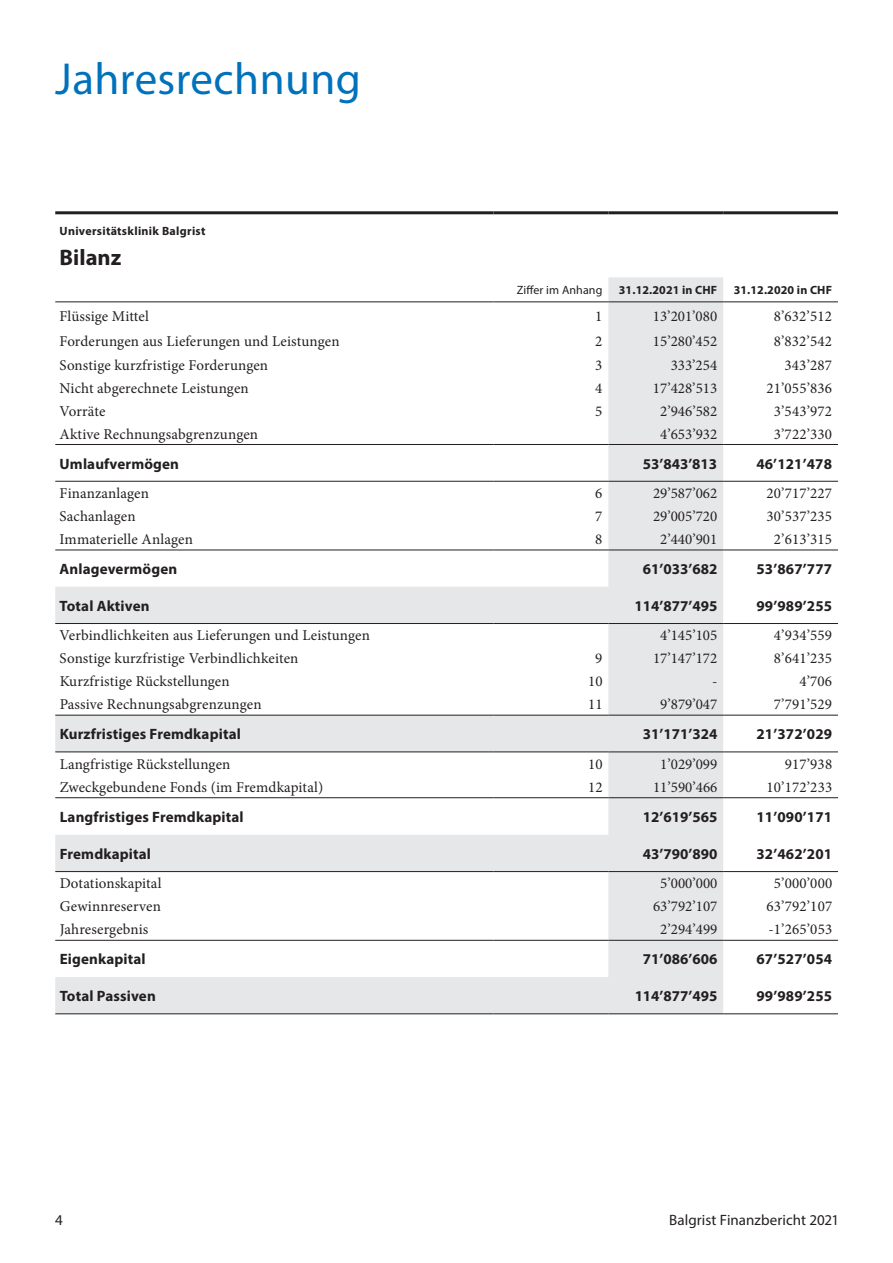
<style>
.page{position:relative;width:893px;height:1263px;background:#fff}
.page>*{position:absolute;margin:0;border:0;box-sizing:border-box;transform-origin:0 0}
.t1{font:45px "Myriad Pro";letter-spacing:.01em;color:#0072bc}
.t2{font:700 22.5px "Myriad Pro";letter-spacing:.005em;color:#231f20}
.t3{font:15px "Minion Pro";letter-spacing:.01em;color:#231f20}
.t4{font:700 15px "Myriad Pro";letter-spacing:.01em;color:#231f20}
.t5{font:15px "Myriad Pro";letter-spacing:.005em;color:#231f20}
.t6{font:700 12px "Myriad Pro";letter-spacing:.025em;color:#231f20}
.t7{font:12px "Myriad Pro";letter-spacing:.01em;color:#231f20}
</style>
<div class="page">
<svg style="left:55px;top:277px;width:668px;height:736px"></svg>
<hr style="left:55px;top:444px;width:439px;height:1px;background:#231f20">
<hr style="left:494px;top:444px;width:114px;height:1px;background:#231f20">
<hr style="left:608px;top:444px;width:115px;height:1px;background:#231f20">
<hr style="left:723px;top:444px;width:115px;height:1px;background:#231f20">
<hr style="left:55px;top:550px;width:439px;height:1px;background:#231f20">
<hr style="left:494px;top:550px;width:114px;height:1px;background:#231f20">
<hr style="left:608px;top:550px;width:115px;height:1px;background:#231f20">
<hr style="left:723px;top:550px;width:115px;height:1px;background:#231f20">
<hr style="left:55px;top:715px;width:439px;height:1px;background:#231f20">
<hr style="left:494px;top:715px;width:114px;height:1px;background:#231f20">
<hr style="left:723px;top:715px;width:115px;height:1px;background:#231f20">
<hr style="left:55px;top:797px;width:439px;height:1px;background:#231f20">
<hr style="left:494px;top:797px;width:114px;height:1px;background:#231f20">
<hr style="left:608px;top:797px;width:115px;height:1px;background:#231f20">
<hr style="left:723px;top:797px;width:115px;height:1px;background:#231f20">
<hr style="left:55px;top:940px;width:439px;height:1px;background:#231f20">
<hr style="left:494px;top:940px;width:114px;height:1px;background:#231f20">
<hr style="left:723px;top:940px;width:115px;height:1px;background:#231f20">
<hr style="left:55px;top:481px;width:439px;height:1px;background:#231f20">
<hr style="left:494px;top:481px;width:114px;height:1px;background:#231f20">
<hr style="left:608px;top:481px;width:115px;height:1px;background:#231f20">
<hr style="left:723px;top:481px;width:115px;height:1px;background:#231f20">
<hr style="left:608px;top:751px;width:115px;height:1px;background:#231f20">
<hr style="left:55px;top:623px;width:439px;height:1px;background:#231f20">
<hr style="left:494px;top:623px;width:114px;height:1px;background:#231f20">
<hr style="left:723px;top:623px;width:115px;height:1px;background:#231f20">
<hr style="left:55px;top:751px;width:439px;height:1px;background:#231f20">
<hr style="left:494px;top:751px;width:114px;height:1px;background:#231f20">
<hr style="left:723px;top:751px;width:115px;height:1px;background:#231f20">
<hr style="left:55px;top:871px;width:439px;height:1px;background:#231f20">
<hr style="left:494px;top:871px;width:114px;height:1px;background:#231f20">
<hr style="left:723px;top:871px;width:115px;height:1px;background:#231f20">
<hr style="left:55px;top:211px;width:439px;height:3px;background:#231f20">
<hr style="left:494px;top:211px;width:114px;height:3px;background:#231f20">
<hr style="left:608px;top:211px;width:115px;height:3px;background:#231f20">
<hr style="left:723px;top:211px;width:115px;height:3px;background:#231f20">
<hr style="left:608px;top:623px;width:115px;height:1px;background:#231f20">
<hr style="left:608px;top:715px;width:115px;height:1px;background:#231f20">
<hr style="left:608px;top:871px;width:115px;height:1px;background:#231f20">
<hr style="left:608px;top:940px;width:115px;height:1px;background:#231f20">
<hr style="left:55px;top:301px;width:439px;height:1px;background:#231f20">
<hr style="left:494px;top:301px;width:114px;height:1px;background:#231f20">
<hr style="left:608px;top:301px;width:115px;height:1px;background:#231f20">
<hr style="left:723px;top:301px;width:115px;height:1px;background:#231f20">
<hr style="left:55px;top:1013px;width:439px;height:1px;background:#231f20">
<hr style="left:494px;top:1013px;width:114px;height:1px;background:#231f20">
<hr style="left:608px;top:1013px;width:115px;height:1px;background:#231f20">
<hr style="left:723px;top:1013px;width:115px;height:1px;background:#231f20">
<h1 class="t1" style="left:55px;top:51px;width:307px">Jahresrechnung</h1>
<p class="t6" style="left:60px;top:223px;width:148px">Universitätsklinik Balgrist</p>
<h2 class="t2" style="left:60px;top:242px;width:63px">Bilanz</h2>
<p class="t7" style="left:517px;top:283px;width:87px">Ziffer im Anhang</p>
<p class="t6" style="left:619px;top:282px;width:100px">31.12.2021 in CHF</p>
<p class="t6" style="left:734px;top:282px;width:100px">31.12.2020 in CHF</p>
<p class="t3" style="left:60px;top:306px;width:91px">Flüssige Mittel</p>
<p class="t3" style="left:595px;top:306px;width:9px">1</p>
<p class="t3" style="left:653px;top:306px;width:66px">13’201’080</p>
<p class="t3" style="left:774px;top:306px;width:60px">8’632’512</p>
<p class="t3" style="left:60px;top:331px;width:281px">Forderungen aus Lieferungen und Leistungen</p>
<p class="t3" style="left:595px;top:331px;width:9px">2</p>
<p class="t3" style="left:653px;top:331px;width:66px">15’280’452</p>
<p class="t3" style="left:774px;top:331px;width:60px">8’832’542</p>
<p class="t3" style="left:60px;top:355px;width:210px">Sonstige kurzfristige Forderungen</p>
<p class="t3" style="left:595px;top:355px;width:9px">3</p>
<p class="t3" style="left:671px;top:355px;width:48px">333’254</p>
<p class="t3" style="left:785px;top:355px;width:49px">343’287</p>
<p class="t3" style="left:60px;top:378px;width:191px">Nicht abgerechnete Leistungen</p>
<p class="t3" style="left:595px;top:378px;width:9px">4</p>
<p class="t3" style="left:653px;top:378px;width:66px">17’428’513</p>
<p class="t3" style="left:766px;top:378px;width:67px">21’055’836</p>
<p class="t3" style="left:60px;top:401px;width:47px">Vorräte</p>
<p class="t3" style="left:595px;top:401px;width:9px">5</p>
<p class="t3" style="left:660px;top:401px;width:59px">2’946’582</p>
<p class="t3" style="left:774px;top:401px;width:60px">3’543’972</p>
<p class="t3" style="left:60px;top:424px;width:200px">Aktive Rechnungsabgrenzungen</p>
<p class="t3" style="left:660px;top:424px;width:59px">4’653’932</p>
<p class="t3" style="left:774px;top:424px;width:60px">3’722’330</p>
<p class="t4" style="left:60px;top:454px;width:121px">Umlaufvermögen</p>
<p class="t4" style="left:643px;top:454px;width:76px">53’843’813</p>
<p class="t4" style="left:756px;top:454px;width:77px">46’121’478</p>
<p class="t3" style="left:60px;top:483px;width:91px">Finanzanlagen</p>
<p class="t3" style="left:595px;top:483px;width:9px">6</p>
<p class="t3" style="left:653px;top:483px;width:66px">29’587’062</p>
<p class="t3" style="left:766px;top:483px;width:67px">20’717’227</p>
<p class="t3" style="left:60px;top:506px;width:77px">Sachanlagen</p>
<p class="t3" style="left:595px;top:506px;width:9px">7</p>
<p class="t3" style="left:653px;top:506px;width:66px">29’005’720</p>
<p class="t3" style="left:766px;top:506px;width:67px">30’537’235</p>
<p class="t3" style="left:60px;top:529px;width:135px">Immaterielle Anlagen</p>
<p class="t3" style="left:595px;top:529px;width:9px">8</p>
<p class="t3" style="left:660px;top:529px;width:59px">2’440’901</p>
<p class="t3" style="left:774px;top:529px;width:60px">2’613’315</p>
<p class="t4" style="left:60px;top:559px;width:119px">Anlagevermögen</p>
<p class="t4" style="left:643px;top:559px;width:76px">61’033’682</p>
<p class="t4" style="left:756px;top:559px;width:77px">53’867’777</p>
<p class="t4" style="left:60px;top:596px;width:91px">Total Aktiven</p>
<p class="t4" style="left:635px;top:596px;width:84px">114’877’495</p>
<p class="t4" style="left:756px;top:596px;width:77px">99’989’255</p>
<p class="t3" style="left:60px;top:625px;width:312px">Verbindlichkeiten aus Lieferungen und Leistungen</p>
<p class="t3" style="left:660px;top:625px;width:59px">4’145’105</p>
<p class="t3" style="left:774px;top:625px;width:60px">4’934’559</p>
<p class="t3" style="left:60px;top:648px;width:240px">Sonstige kurzfristige Verbindlichkeiten</p>
<p class="t3" style="left:595px;top:648px;width:9px">9</p>
<p class="t3" style="left:653px;top:648px;width:66px">17’147’172</p>
<p class="t3" style="left:774px;top:648px;width:60px">8’641’235</p>
<p class="t3" style="left:60px;top:671px;width:172px">Kurzfristige Rückstellungen</p>
<p class="t3" style="left:588px;top:671px;width:16px">10</p>
<p class="t3" style="left:712px;top:671px;width:7px">-</p>
<p class="t3" style="left:799px;top:671px;width:34px">4’706</p>
<p class="t3" style="left:60px;top:694px;width:203px">Passive Rechnungsabgrenzungen</p>
<p class="t3" style="left:588px;top:694px;width:16px">11</p>
<p class="t3" style="left:660px;top:694px;width:59px">9’879’047</p>
<p class="t3" style="left:774px;top:694px;width:60px">7’791’529</p>
<p class="t4" style="left:60px;top:724px;width:183px">Kurzfristiges Fremdkapital</p>
<p class="t4" style="left:643px;top:724px;width:76px">31’171’324</p>
<p class="t4" style="left:756px;top:724px;width:77px">21’372’029</p>
<p class="t3" style="left:60px;top:754px;width:172px">Langfristige Rückstellungen</p>
<p class="t3" style="left:588px;top:754px;width:16px">10</p>
<p class="t3" style="left:660px;top:754px;width:59px">1’029’099</p>
<p class="t3" style="left:785px;top:754px;width:49px">917’938</p>
<p class="t3" style="left:60px;top:777px;width:265px">Zweckgebundene Fonds (im Fremdkapital)</p>
<p class="t3" style="left:588px;top:777px;width:16px">12</p>
<p class="t3" style="left:653px;top:777px;width:66px">11’590’466</p>
<p class="t3" style="left:767px;top:777px;width:67px">10’172’233</p>
<p class="t4" style="left:60px;top:807px;width:185px">Langfristiges Fremdkapital</p>
<p class="t4" style="left:643px;top:807px;width:76px">12’619’565</p>
<p class="t4" style="left:756px;top:807px;width:77px">11’090’171</p>
<p class="t4" style="left:60px;top:844px;width:93px">Fremdkapital</p>
<p class="t4" style="left:643px;top:844px;width:76px">43’790’890</p>
<p class="t4" style="left:756px;top:844px;width:77px">32’462’201</p>
<p class="t3" style="left:60px;top:874px;width:103px">Dotationskapital</p>
<p class="t3" style="left:660px;top:874px;width:59px">5’000’000</p>
<p class="t3" style="left:774px;top:874px;width:60px">5’000’000</p>
<p class="t3" style="left:60px;top:896px;width:103px">Gewinnreserven</p>
<p class="t3" style="left:653px;top:896px;width:66px">63’792’107</p>
<p class="t3" style="left:767px;top:896px;width:67px">63’792’107</p>
<p class="t3" style="left:60px;top:919px;width:90px">Jahresergebnis</p>
<p class="t3" style="left:660px;top:919px;width:59px">2’294’499</p>
<p class="t3" style="left:768px;top:919px;width:65px">-1’265’053</p>
<p class="t4" style="left:60px;top:949px;width:88px">Eigenkapital</p>
<p class="t4" style="left:643px;top:949px;width:76px">71’086’606</p>
<p class="t4" style="left:756px;top:949px;width:77px">67’527’054</p>
<p class="t4" style="left:60px;top:986px;width:98px">Total Passiven</p>
<p class="t4" style="left:635px;top:986px;width:84px">114’877’495</p>
<p class="t4" style="left:756px;top:986px;width:77px">99’989’255</p>
<p class="t5" style="left:55px;top:1211px;width:9px">4</p>
<p class="t5" style="left:669px;top:1211px;width:171px">Balgrist Finanzbericht 2021</p>
</div>
